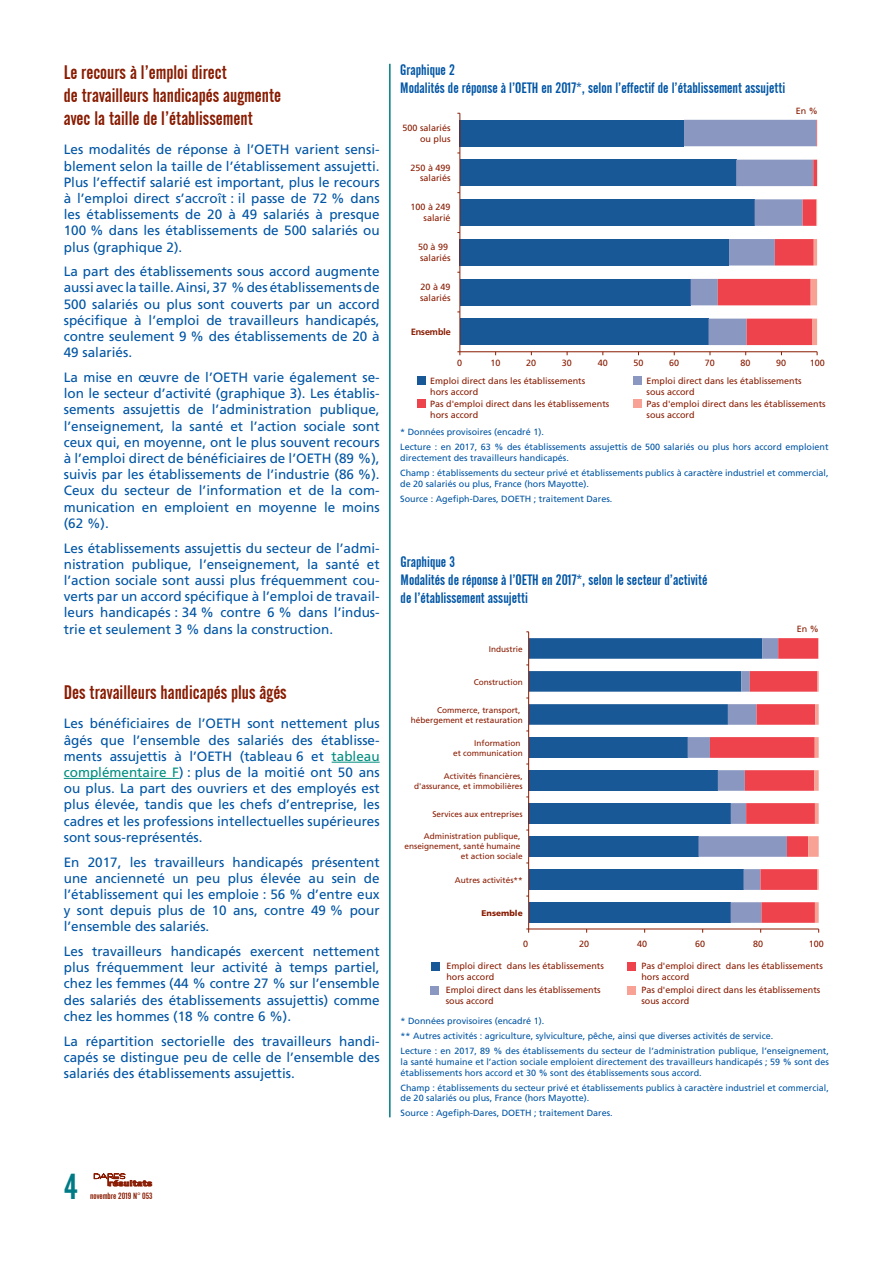
<style>
.page{position:relative;width:893px;height:1263px;background:#fff}
.page>*{position:absolute;margin:0;border:0;box-sizing:border-box;transform-origin:0 0}
.t1{font:36px "Alternate Gothic No 2 BT";color:#007b85}
.t2{font:19.5px/23.4px "Alternate Gothic No 2 BT";color:#891c02}
.t3{font:15px/18px "Alternate Gothic No 2 BT";color:#0155a5}
.t4{font:13.5px/16.2px "Frutiger";color:#0155a5;text-align:justify}
.t5{font:9px/15px "Frutiger";color:#0155a5}
.t6{font:9px/10.8px "Frutiger";color:#891c02}
.t7{font:9px "Alternate Gothic No 2 BT";color:#891c02}
.t8{font:700 9px "Frutiger BQ";color:#891c02}
.t9{font:8.25px/9.9px "Frutiger";color:#891c02;text-align:right}
.t10{font:900 8.25px "Frutiger";color:#891c02}
.t11{font:7.8px "Alternate Gothic No 2 BT";color:#891c02;scale:2.03 1}
.s1{color:#008e7f}
</style>
<div class="page">
<hr style="left:389px;top:64px;width:2px;height:1053px;background:#007b85">
<svg style="left:94px;top:1173px;width:58px;height:13px"></svg>
<hr style="left:332px;top:762px;width:48px;height:1px;background:#008e7f">
<hr style="left:64px;top:778px;width:115px;height:1px;background:#008e7f">
<div style="left:460px;top:319px;width:248px;height:26px;background:#185897"></div>
<div style="left:460px;top:279px;width:231px;height:26px;background:#185897"></div>
<div style="left:460px;top:239px;width:269px;height:27px;background:#185897"></div>
<div style="left:460px;top:199px;width:295px;height:27px;background:#185897"></div>
<div style="left:460px;top:160px;width:276px;height:26px;background:#185897"></div>
<div style="left:460px;top:120px;width:224px;height:26px;background:#185897"></div>
<svg style="left:684px;top:120px;width:133px;height:225px"></svg>
<hr style="left:460px;top:351px;width:357px;height:1px;background:#891c02">
<hr style="left:460px;top:113px;width:1px;height:239px;background:#891c02">
<svg style="left:457px;top:351px;width:4px;height:4px"></svg>
<div style="left:417px;top:377px;width:8px;height:8px;background:#185897"></div>
<div style="left:633px;top:377px;width:9px;height:8px;background:#8997c1"></div>
<div style="left:417px;top:400px;width:8px;height:8px;background:#ee434d"></div>
<div style="left:633px;top:400px;width:9px;height:8px;background:#f7a294"></div>
<hr style="left:529px;top:929px;width:290px;height:1px;background:#891c02">
<hr style="left:528px;top:632px;width:1px;height:297px;background:#891c02">
<svg style="left:526px;top:638px;width:293px;height:285px"></svg>
<div style="left:431px;top:962px;width:8px;height:8px;background:#185897"></div>
<div style="left:430px;top:986px;width:9px;height:8px;background:#8997c1"></div>
<div style="left:627px;top:962px;width:8px;height:8px;background:#ee434d"></div>
<div style="left:627px;top:986px;width:8px;height:8px;background:#f7a294"></div>
<h2 class="t2" style="left:64px;top:60px;width:219px">Le recours à l’emploi direct<br>de travailleurs handicapés augmente avec la taille de l’établissement</h2>
<p class="t4" style="left:64px;top:142px;width:317px">Les modalités de réponse à l’OETH varient sensi&shy;blement selon la taille de l’établissement assujetti.<br>Plus l’effectif salarié est important, plus le recours à l’emploi direct s’accroît : il passe de 72 % dans les établissements de 20 à 49 salariés à presque 100 % dans les établissements de 500 salariés ou plus (graphique 2).</p>
<p class="t4" style="left:64px;top:264px;width:317px">La part des établissements sous accord augmente aussi avec la taille. Ainsi, 37 % des établissements de 500 salariés ou plus sont couverts par un accord spécifique à l’emploi de travailleurs handicapés, contre seulement 9 % des établissements de 20 à 49 salariés.</p>
<p class="t4" style="left:64px;top:369px;width:317px">La mise en œuvre de l’OETH varie également se&shy;lon le secteur d’activité (graphique 3). Les établis&shy;sements assujettis de l’administration publique, l’enseignement, la santé et l’action sociale sont ceux qui, en moyenne, ont le plus souvent recours à l’emploi direct de bénéficiaires de l’OETH (89 %), suivis par les établissements de l’industrie (86 %).<br>Ceux du secteur de l’information et de la com&shy;munication en emploient en moyenne le moins (62 %).</p>
<p class="t4" style="left:64px;top:540px;width:317px">Les établissements assujettis du secteur de l’admi&shy;nistration publique, l’enseignement, la santé et l’action sociale sont aussi plus fréquemment cou&shy;verts par un accord spécifique à l’emploi de travail&shy;leurs handicapés : 34 % contre 6 % dans l’indus&shy;trie et seulement 3 % dans la construction.</p>
<h2 class="t2" style="left:64px;top:681px;width:225px">Des travailleurs handicapés plus âgés</h2>
<p class="t4" style="left:64px;top:716px;width:317px">Les bénéficiaires de l’OETH sont nettement plus âgés que l’ensemble des salariés des établisse&shy;ments assujettis à l’OETH (tableau 6 et <span class="s1">tableau complémentaire F</span>) : plus de la moitié ont 50 ans ou plus. La part des ouvriers et des employés est plus élevée, tandis que les chefs d’entreprise, les cadres et les professions intellectuelles supérieures sont sous-représentés.</p>
<p class="t4" style="left:64px;top:854px;width:317px">En 2017, les travailleurs handicapés présentent une ancienneté un peu plus élevée au sein de l’établissement qui les emploie : 56 % d’entre eux y sont depuis plus de 10 ans, contre 49 % pour l’ensemble des salariés.</p>
<p class="t4" style="left:64px;top:943px;width:317px">Les travailleurs handicapés exercent nettement plus fréquemment leur activité à temps partiel, chez les femmes (44 % contre 27 % sur l’ensemble des salariés des établissements assujettis) comme chez les hommes (18 % contre 6 %).</p>
<p class="t4" style="left:64px;top:1033px;width:317px">La répartition sectorielle des travailleurs handi&shy;capés se distingue peu de celle de l’ensemble des salariés des établissements assujettis.</p>
<p class="t3" style="left:400px;top:61px;width:386px">Graphique 2<br>Modalités de réponse à l’OETH en 2017*, selon l’effectif de l’établissement assujetti</p>
<p class="t6" style="left:402px;top:122px;width:50px;text-align:right">500 salariés ou plus</p>
<p class="t6" style="left:410px;top:162px;width:42px;text-align:right">250 à 499 salariés</p>
<p class="t6" style="left:410px;top:202px;width:42px;text-align:right">100 à 249 salarié</p>
<p class="t6" style="left:418px;top:242px;width:34px">50 à 99 salariés</p>
<p class="t6" style="left:420px;top:281px;width:32px">20 à 49 salariés</p>
<p class="t8" style="left:411px;top:327px;width:41px">Ensemble</p>
<p class="t6" style="left:796px;top:105px;width:24px">En %</p>
<p class="t6" style="left:457px;top:358px;width:7px">0</p>
<p class="t6" style="left:490px;top:358px;width:12px">10</p>
<p class="t6" style="left:526px;top:358px;width:12px">20</p>
<p class="t6" style="left:562px;top:358px;width:12px">30</p>
<p class="t6" style="left:598px;top:358px;width:12px">40</p>
<p class="t6" style="left:633px;top:358px;width:12px">50</p>
<p class="t6" style="left:669px;top:358px;width:12px">60</p>
<p class="t6" style="left:705px;top:358px;width:12px">70</p>
<p class="t6" style="left:741px;top:358px;width:12px">80</p>
<p class="t6" style="left:776px;top:358px;width:12px">90</p>
<p class="t6" style="left:810px;top:358px;width:17px">100</p>
<p class="t6" style="left:430px;top:375px;width:157px">Emploi direct dans les établissements hors accord</p>
<p class="t6" style="left:647px;top:375px;width:157px">Emploi direct dans les établissements sous accord</p>
<p class="t6" style="left:430px;top:399px;width:181px">Pas d'emploi direct dans les établissements hors accord</p>
<p class="t6" style="left:647px;top:399px;width:181px">Pas d'emploi direct dans les établissements sous accord</p>
<p class="t5" style="left:400px;top:424px;width:430px">* Données provisoires (encadré 1).<br>Lecture : en 2017, 63 % des établissements assujettis de 500 salariés ou plus hors accord emploient</p>
<p class="t5" style="left:400px;top:450px;width:430px">directement des travailleurs handicapés.<br>Champ : établissements du secteur privé et établissements publics à caractère industriel et commercial,</p>
<p class="t5" style="left:400px;top:476px;width:214px">de 20 salariés ou plus, France (hors Mayotte).<br>Source : Agefiph-Dares, DOETH ; traitement Dares.</p>
<p class="t3" style="left:401px;top:553px;width:308px">Graphique 3<br>Modalités de réponse à l’OETH en 2017*, selon le secteur d’activité de l’établissement assujetti</p>
<p class="t9" style="left:489px;top:644px;width:35px">Industrie</p>
<p class="t9" style="left:474px;top:677px;width:51px">Construction</p>
<p class="t9" style="left:411px;top:706px;width:113px">Commerce, transport, hébergement et restauration</p>
<p class="t9" style="left:453px;top:739px;width:71px">Information<br>et communication</p>
<p class="t9" style="left:414px;top:772px;width:110px">Activités financières, d'assurance, et immobilières</p>
<p class="t9" style="left:432px;top:809px;width:92px">Services aux entreprises</p>
<p class="t9" style="left:404px;top:831px;width:120px">Administration publique, enseignement, santé humaine et action sociale</p>
<p class="t9" style="left:455px;top:875px;width:69px">Autres activités**</p>
<p class="t10" style="left:481px;top:908px;width:43px">Ensemble</p>
<p class="t6" style="left:797px;top:623px;width:24px">En %</p>
<p class="t6" style="left:523px;top:939px;width:7px">0</p>
<p class="t6" style="left:579px;top:939px;width:12px">20</p>
<p class="t6" style="left:637px;top:939px;width:12px">40</p>
<p class="t6" style="left:695px;top:939px;width:12px">60</p>
<p class="t6" style="left:753px;top:939px;width:12px">80</p>
<p class="t6" style="left:809px;top:939px;width:17px">100</p>
<p class="t6" style="left:446px;top:960px;width:159px">Emploi direct dans les établissements hors accord</p>
<p class="t6" style="left:446px;top:984px;width:157px">Emploi direct dans les établissements sous accord</p>
<p class="t6" style="left:641px;top:960px;width:183px">Pas d'emploi direct dans les établissements hors accord</p>
<p class="t6" style="left:641px;top:984px;width:181px">Pas d'emploi direct dans les établissements sous accord</p>
<p class="t5" style="left:401px;top:1013px;width:430px">* Données provisoires (encadré 1).<br>** Autres activités : agriculture, sylviculture, pêche, ainsi que diverses activités de service.<br>Lecture : en 2017, 89 % des établissements du secteur de l’administration publique, l’enseignement,</p>
<p class="t5" style="left:401px;top:1056px;width:430px;line-height:10.8px">la santé humaine et l’action sociale emploient directement des travailleurs handicapés ; 59 % sont des établissements hors accord et 30 % sont des établissements sous accord.</p>
<p class="t5" style="left:401px;top:1082px;width:430px;line-height:10.8px">Champ : établissements du secteur privé et établissements publics à caractère industriel et commercial, de 20 salariés ou plus, France (hors Mayotte).</p>
<p class="t5" style="left:401px;top:1106px;width:214px">Source : Agefiph-Dares, DOETH ; traitement Dares.</p>
<h1 class="t1" style="left:64px;top:1166px;width:16px">4</h1>
<p class="t11" style="left:108px;top:1179px;width:23px">résultats</p>
<p class="t7" style="left:90px;top:1191px;width:64px">novembre 2019 N° 053</p>
</div>
